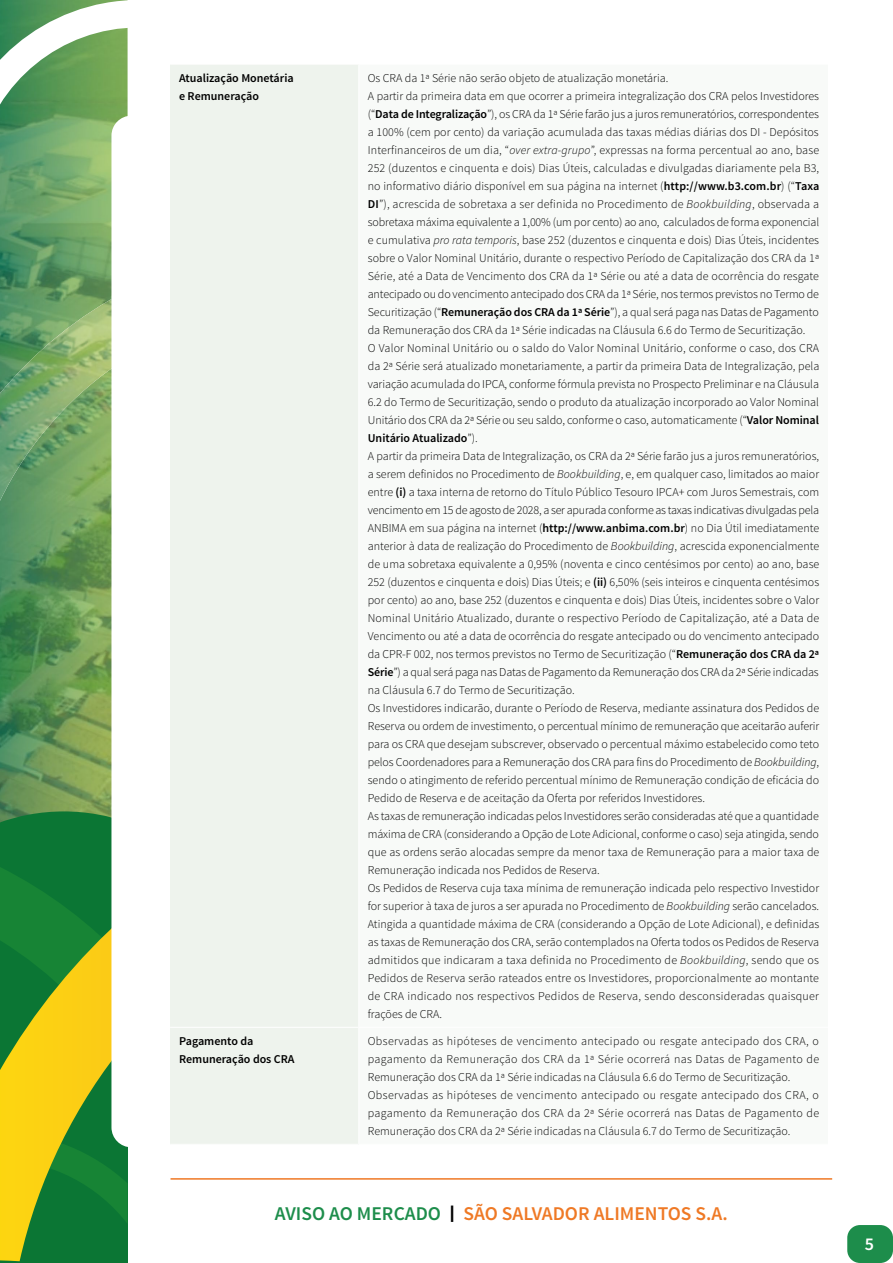
<style>
.page{position:relative;width:893px;height:1263px;background:#fff}
.page>*{position:absolute;margin:0;border:0;box-sizing:border-box;transform-origin:0 0}
.t1{font:600 19.5px "Source Sans Pro";color:#ef7925}
.t2{font:600 18px "Source Sans Pro";color:#fff}
.t3{font:300 12px/18px "Source Sans Pro";color:#000}
.t4{font:300 12px/18px "Source Sans Pro";letter-spacing:.025em;color:#000}
.t5{font:600 12px/18px "Source Sans Pro";color:#000}
.s1{font-weight:600}
.s2{font-style:italic}
.s3{color:#1d8d4b}
.s4{font-family:"ITC Avant Garde Pro";font-weight:500;color:#000}
</style>
<div class="page">
<div style="left:847px;top:1225px;width:46px;height:38px;background:#1d8d4b;border-radius:13px"></div>
<hr style="left:171px;top:1178px;width:661px;height:2px;background:#ef7925">
<img style="left:0;top:156px;width:111px;height:655px">
<svg style="left:0;top:0;width:128px;height:156px"></svg>
<img style="left:0;top:290px;width:111px;height:211px">
<svg style="left:0;top:811px;width:128px;height:450px;background:#659928"></svg>
<div style="left:111px;top:116px;width:55px;height:1031px;background:#fff;border-radius:20px"></div>
<div style="left:359px;top:64px;width:469px;height:963px;background:#f8faf8"></div>
<div style="left:359px;top:1027px;width:469px;height:117px;background:#f8faf8"></div>
<div style="left:170px;top:64px;width:189px;height:963px;background:#eef3ed"></div>
<div style="left:170px;top:1027px;width:189px;height:117px;background:#eef3ed"></div>
<hr style="left:170px;top:64px;width:189px;height:1px;background:#fff">
<hr style="left:359px;top:64px;width:469px;height:1px;background:#fff">
<hr style="left:358px;top:65px;width:1px;height:962px;background:#fff">
<hr style="left:170px;top:1027px;width:189px;height:1px;background:#fff">
<hr style="left:359px;top:1027px;width:469px;height:1px;background:#fff">
<hr style="left:358px;top:1028px;width:1px;height:116px;background:#fff">
<p class="t5" style="left:179px;top:70px;width:116px">Atualização Monetária e Remuneração</p>
<p class="t3" style="left:368px;top:69px;width:453px">Os CRA da 1ª Série não serão objeto de atualização monetária.<br>A partir da primeira data em que ocorrer a primeira integralização dos CRA pelos Investidores (“<span class="s1">Data de Integralização</span>”), os CRA da 1ª Série farão jus a juros remuneratórios, correspondentes a 100% (cem por cento) da variação acumulada das taxas médias diárias dos DI - Depósitos Interfinanceiros de um dia, “<span class="s2">over extra-grupo</span>”, expressas na forma percentual ao ano, base 252 (duzentos e cinquenta e dois) Dias Úteis, calculadas e divulgadas diariamente pela B3, no informativo diário disponível em sua página na internet (<span class="s1">http://www.b3.com.br</span>) (“<span class="s1">Taxa DI</span>”), acrescida de sobretaxa a ser definida no Procedimento de <span class="s2">Bookbuilding</span>, observada a sobretaxa máxima equivalente a 1,00% (um por cento) ao ano, calculados de forma exponencial e cumulativa <span class="s2">pro rata temporis</span>, base 252 (duzentos e cinquenta e dois) Dias Úteis, incidentes sobre o Valor Nominal Unitário, durante o respectivo Período de Capitalização dos CRA da 1ª Série, até a Data de Vencimento dos CRA da 1ª Série ou até a data de ocorrência do resgate antecipado ou do vencimento antecipado dos CRA da 1ª Série, nos termos previstos no Termo de Securitização (“<span class="s1">Remuneração dos CRA da 1ª Série</span>”), a qual será paga nas Datas de Pagamento da Remuneração dos CRA da 1ª Série indicadas na Cláusula 6.6 do Termo de Securitização.<br>O Valor Nominal Unitário ou o saldo do Valor Nominal Unitário, conforme o caso, dos CRA da 2ª Série será atualizado monetariamente, a partir da primeira Data de Integralização, pela variação acumulada do IPCA, conforme fórmula prevista no Prospecto Preliminar e na Cláusula 6.2 do Termo de Securitização, sendo o produto da atualização incorporado ao Valor Nominal Unitário dos CRA da 2ª Série ou seu saldo, conforme o caso, automaticamente (“<span class="s1">Valor Nominal Unitário Atualizado</span>”).<br>A partir da primeira Data de Integralização, os CRA da 2ª Série farão jus a juros remuneratórios, a serem definidos no Procedimento de <span class="s2">Bookbuilding</span>, e, em qualquer caso, limitados ao maior entre <span class="s1">(i)</span> a taxa interna de retorno do Título Público Tesouro IPCA+ com Juros Semestrais, com vencimento em 15 de agosto de 2028, a ser apurada conforme as taxas indicativas divulgadas pela ANBIMA em sua página na internet (<span class="s1">http://www.anbima.com.br</span>) no Dia Útil imediatamente anterior à data de realização do Procedimento de <span class="s2">Bookbuilding</span>, acrescida exponencialmente de uma sobretaxa equivalente a 0,95% (noventa e cinco centésimos por cento) ao ano, base 252 (duzentos e cinquenta e dois) Dias Úteis; e <span class="s1">(ii)</span> 6,50% (seis inteiros e cinquenta centésimos por cento) ao ano, base 252 (duzentos e cinquenta e dois) Dias Úteis, incidentes sobre o Valor Nominal Unitário Atualizado, durante o respectivo Período de Capitalização, até a Data de Vencimento ou até a data de ocorrência do resgate antecipado ou do vencimento antecipado da CPR-F 002, nos termos previstos no Termo de Securitização (“<span class="s1">Remuneração dos CRA da 2ª Série</span>”) a qual será paga nas Datas de Pagamento da Remuneração dos CRA da 2ª Série indicadas na Cláusula 6.7 do Termo de Securitização.<br>Os Investidores indicarão, durante o Período de Reserva, mediante assinatura dos Pedidos de Reserva ou ordem de investimento, o percentual mínimo de remuneração que aceitarão auferir para os CRA que desejam subscrever, observado o percentual máximo estabelecido como teto pelos Coordenadores para a Remuneração dos CRA para fins do Procedimento de <span class="s2">Bookbuilding</span>, sendo o atingimento de referido percentual mínimo de Remuneração condição de eficácia do Pedido de Reserva e de aceitação da Oferta por referidos Investidores.<br>As taxas de remuneração indicadas pelos Investidores serão consideradas até que a quantidade máxima de CRA (considerando a Opção de Lote Adicional, conforme o caso) seja atingida, sendo que as ordens serão alocadas sempre da menor taxa de Remuneração para a maior taxa de Remuneração indicada nos Pedidos de Reserva.<br>Os Pedidos de Reserva cuja taxa mínima de remuneração indicada pelo respectivo Investidor for superior à taxa de juros a ser apurada no Procedimento de <span class="s2">Bookbuilding</span> serão cancelados.<br>Atingida a quantidade máxima de CRA (considerando a Opção de Lote Adicional), e definidas as taxas de Remuneração dos CRA, serão contemplados na Oferta todos os Pedidos de Reserva admitidos que indicaram a taxa definida no Procedimento de <span class="s2">Bookbuilding</span>, sendo que os Pedidos de Reserva serão rateados entre os Investidores, proporcionalmente ao montante de CRA indicado nos respectivos Pedidos de Reserva, sendo desconsideradas quaisquer frações de CRA.</p>
<p class="t5" style="left:179px;top:1033px;width:117px">Pagamento da<br>Remuneração dos CRA</p>
<p class="t4" style="left:368px;top:1032px;width:453px">Observadas as hipóteses de vencimento antecipado ou resgate antecipado dos CRA, o pagamento da Remuneração dos CRA da 1ª Série ocorrerá nas Datas de Pagamento de Remuneração dos CRA da 1ª Série indicadas na Cláusula 6.6 do Termo de Securitização.<br>Observadas as hipóteses de vencimento antecipado ou resgate antecipado dos CRA, o pagamento da Remuneração dos CRA da 2ª Série ocorrerá nas Datas de Pagamento de Remuneração dos CRA da 2ª Série indicadas na Cláusula 6.7 do Termo de Securitização.</p>
<h1 class="t1" style="left:275px;top:1201px;width:454px"><span class="s3">AVISO AO MERCADO</span> <span class="s4">|</span> SÃO SALVADOR ALIMENTOS S.A.</h1>
<h2 class="t2" style="left:865px;top:1232px;width:11px">5</h2>
</div>
